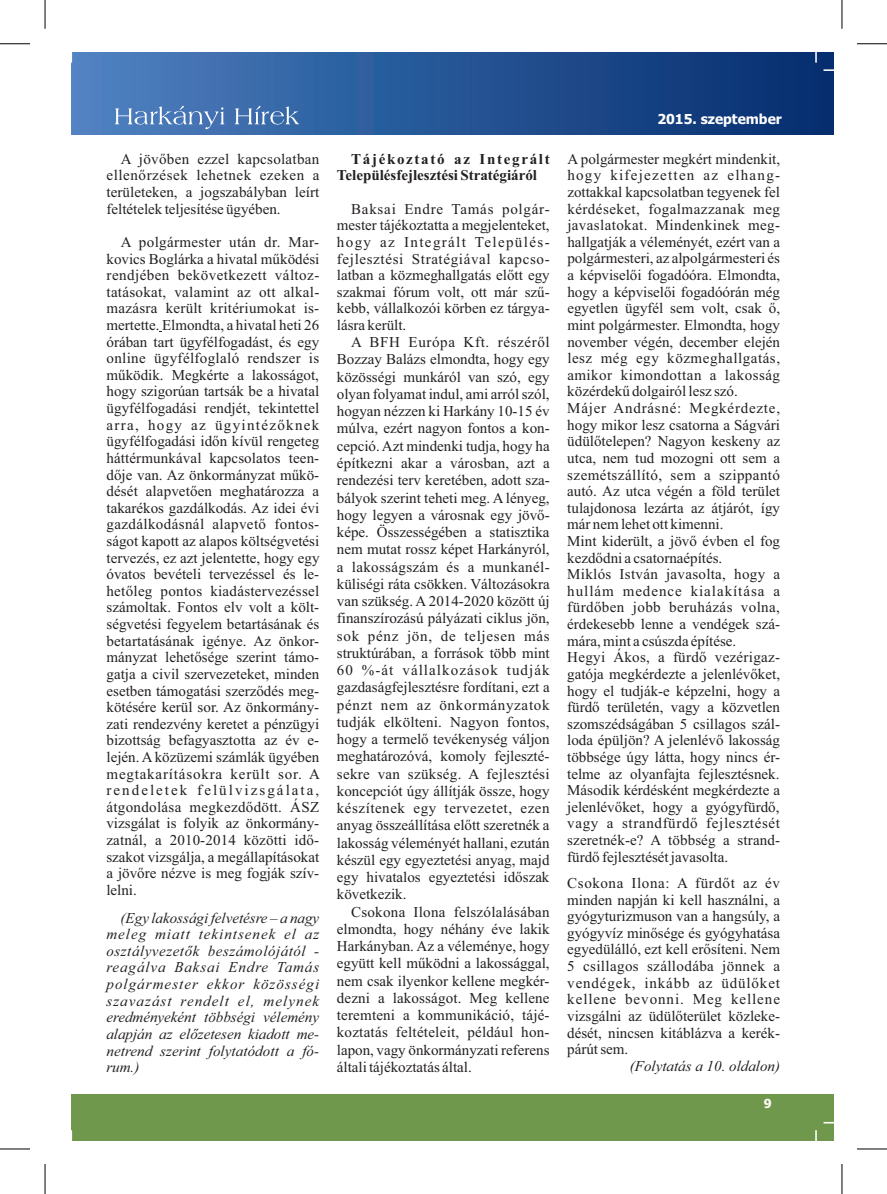
<style>
.page{position:relative;width:887px;height:1194px;background:#fff}
.page>*{position:absolute;margin:0;border:0;box-sizing:border-box;transform-origin:0 0}
.t1{font:15px/16.6px "Times New Roman";color:#231f20;text-align:justify}
.t2{font:italic 15px/16.6px "Times New Roman";color:#231f20;text-align:justify}
.t3{font:700 15px/16.6px "Times New Roman";color:#231f20}
.t4{font:700 13.75px "Tahoma";color:#fff}
.t5{font:700 12.5px "Tahoma";color:#fff}
</style>
<div class="page">
<div style="left:71px;top:1094px;width:762px;height:46px;background:#70984d"></div>
<div style="left:71px;top:52px;width:762px;height:83px;background:linear-gradient(to right,#4d81c0,#032c6d)"></div>
<svg style="left:115px;top:106px;width:184px;height:23px"></svg>
<svg style="left:823px;top:69px;width:11px;height:2px"></svg>
<hr style="left:0;top:1149px;width:30px;height:1px;background:#000">
<hr style="left:45px;top:1164px;width:1px;height:30px;background:#000">
<hr style="left:0;top:44px;width:30px;height:1px;background:#000">
<svg style="left:45px;top:0;width:1px;height:29px"></svg>
<hr style="left:856px;top:44px;width:30px;height:1px;background:#000">
<svg style="left:841px;top:0;width:1px;height:29px"></svg>
<hr style="left:856px;top:1149px;width:30px;height:1px;background:#000">
<hr style="left:841px;top:1164px;width:1px;height:30px;background:#000">
<p class="t1" style="left:106px;top:152px;width:214px;text-indent:14px">A jövőben ezzel kapcsolatban ellenőrzések lehetnek ezeken a területeken, a jogszabályban leírt feltételek teljesítése ügyében.</p>
<p class="t1" style="left:106px;top:235px;width:215px;text-indent:14px">A polgármester után dr. Mar&shy;kovics Boglárka a hivatal működési rendjében bekövetkezett változ&shy;tatásokat, valamint az ott alkal&shy;mazásra került kritériumokat is&shy;mertette. Elmondta, a hivatal heti 26 órában tart ügyfélfogadást, és egy online ügyfélfoglaló rendszer is működik. Megkérte a lakosságot, hogy szigorúan tartsák be a hivatal ügyfélfogadási rendjét, tekintettel arra, hogy az ügyintézőknek ügyfélfogadási időn kívül rengeteg háttérmunkával kapcsolatos teen&shy;dője van. Az önkormányzat műkö&shy;dését alapvetően meghatározza a takarékos gazdálkodás. Az idei évi gazdálkodásnál alapvető fontos&shy;ságot kapott az alapos költségvetési tervezés, ez azt jelentette, hogy egy óvatos bevételi tervezéssel és le&shy;hetőleg pontos kiadástervezéssel számoltak. Fontos elv volt a költ&shy;ségvetési fegyelem betartásának és betartatásának igénye. Az önkor&shy;mányzat lehetősége szerint támo&shy;gatja a civil szervezeteket, minden esetben támogatási szerződés meg&shy;kötésére kerül sor. Az önkormány&shy;zati rendezvény keretet a pénzügyi bizottság befagyasztotta az év e&shy;lején. A közüzemi számlák ügyében megtakarításokra került sor. A rendeletek felülvizsgálata, átgondolása megkezdődött. ÁSZ vizsgálat is folyik az önkormány&shy;zatnál, a 2010-2014 közötti idő&shy;szakot vizsgálja, a megállapításokat a jövőre nézve is meg fogják szív&shy;lelni.</p>
<p class="t2" style="left:106px;top:911px;width:214px;text-indent:14px">(Egy lakossági felvetésre – a nagy meleg miatt tekintsenek el az osztályvezetők beszámolójától - reagálva Baksai Endre Tamás polgármester ekkor közösségi szavazást rendelt el, melynek eredményeként többségi vélemény alapján az előzetesen kiadott me&shy;netrend szerint folytatódott a fó&shy;rum.)</p>
<p class="t3" style="left:337px;top:152px;width:214px;text-indent:14px">Tájékoztató az Integrált<br>Településfejlesztési Stratégiáról</p>
<p class="t1" style="left:337px;top:202px;width:214px;text-indent:14px">Baksai Endre Tamás polgár&shy;mester tájékoztatta a megjelenteket, hogy az Integrált Település&shy;fejlesztési Stratégiával kapcso&shy;latban a közmeghallgatás előtt egy szakmai fórum volt, ott már szű&shy;kebb, vállalkozói körben ez tárgya&shy;lásra került.</p>
<p class="t1" style="left:337px;top:335px;width:214px;line-height:17.2px;text-indent:14px">A BFH Európa Kft. részéről Bozzay Balázs elmondta, hogy egy közösségi munkáról van szó, egy olyan folyamat indul, ami arról szól, hogyan nézzen ki Harkány 10-15 év múlva, ezért nagyon fontos a kon&shy;cepció. Azt mindenki tudja, hogy ha építkezni akar a városban, azt a rendezési terv keretében, adott sza&shy;bályok szerint teheti meg. A lényeg, hogy legyen a városnak egy jövő&shy;képe. Összességében a statisztika nem mutat rossz képet Harkányról, a lakosságszám és a munkanél&shy;küliségi ráta csökken. Változásokra van szükség. A 2014-2020 között új finanszírozású pályázati ciklus jön, sok pénz jön, de teljesen más struktúrában, a források több mint 60 %-át vállalkozások tudják gazdaságfejlesztésre fordítani, ezt a pénzt nem az önkormányzatok tudják elkölteni. Nagyon fontos, hogy a termelő tevékenység váljon meghatározóvá, komoly fejleszté&shy;sekre van szükség. A fejlesztési koncepciót úgy állítják össze, hogy készítenek egy tervezetet, ezen anyag összeállítása előtt szeretnék a lakosság véleményét hallani, ezután készül egy egyeztetési anyag, majd egy hivatalos egyeztetési időszak következik.</p>
<p class="t1" style="left:337px;top:904px;width:214px;line-height:17.2px;text-indent:14px">Csokona Ilona felszólalásában elmondta, hogy néhány éve lakik Harkányban. Az a véleménye, hogy együtt kell működni a lakossággal, nem csak ilyenkor kellene megkér&shy;dezni a lakosságot. Meg kellene teremteni a kommunikáció, tájé&shy;koztatás feltételeit, például hon&shy;lapon, vagy önkormányzati referens általi tájékoztatás által.</p>
<p class="t4" style="left:657px;top:114px;width:126px">2015. szeptember</p>
<p class="t1" style="left:567px;top:152px;width:214px;text-align:left">A polgármester megkért mindenkit, hogy kifejezetten az elhang&shy;zottakkal kapcsolatban tegyenek fel kérdéseket, fogalmazzanak meg javaslatokat. Mindenkinek meg&shy;hallgatják a véleményét, ezért van a polgármesteri, az alpolgármesteri és a képviselői fogadóóra. Elmondta, hogy a képviselői fogadóórán még egyetlen ügyfél sem volt, csak ő, mint polgármester. Elmondta, hogy november végén, december elején lesz még egy közmeghallgatás, amikor kimondottan a lakosság közérdekű dolgairól lesz szó.<br>Májer Andrásné: Megkérdezte, hogy mikor lesz csatorna a Ságvári üdülőtelepen? Nagyon keskeny az utca, nem tud mozogni ott sem a szemétszállító, sem a szippantó autó. Az utca végén a föld terület tulajdonosa lezárta az átjárót, így már nem lehet ott kimenni.<br>Mint kiderült, a jövő évben el fog kezdődni a csatornaépítés.<br>Miklós István javasolta, hogy a hullám medence kialakítása a fürdőben jobb beruházás volna, érdekesebb lenne a vendégek szá&shy;mára, mint a csúszda építése.<br>Hegyi Ákos, a fürdő vezérigaz&shy;gatója megkérdezte a jelenlévőket, hogy el tudják-e képzelni, hogy a fürdő területén, vagy a közvetlen szomszédságában 5 csillagos szál&shy;loda épüljön? A jelenlévő lakosság többsége úgy látta, hogy nincs ér&shy;telme az olyanfajta fejlesztésnek.<br>Második kérdésként megkérdezte a jelenlévőket, hogy a gyógyfürdő, vagy a strandfürdő fejlesztését szeretnék-e? A többség a strand&shy;fürdő fejlesztését javasolta.</p>
<p class="t1" style="left:567px;top:876px;width:214px">Csokona Ilona: A fürdőt az év minden napján ki kell használni, a gyógyturizmuson van a hangsúly, a gyógyvíz minősége és gyógyhatása egyedülálló, ezt kell erősíteni. Nem 5 csillagos szállodába jönnek a vendégek, inkább az üdülőket kellene bevonni. Meg kellene vizsgálni az üdülőterület közleke&shy;dését, nincsen kitáblázva a kerék&shy;párút sem.</p>
<p class="t2" style="left:629px;top:1059px;width:152px">(Folytatás a 10. oldalon)</p>
<p class="t5" style="left:763px;top:1098px;width:9px">9</p>
</div>
